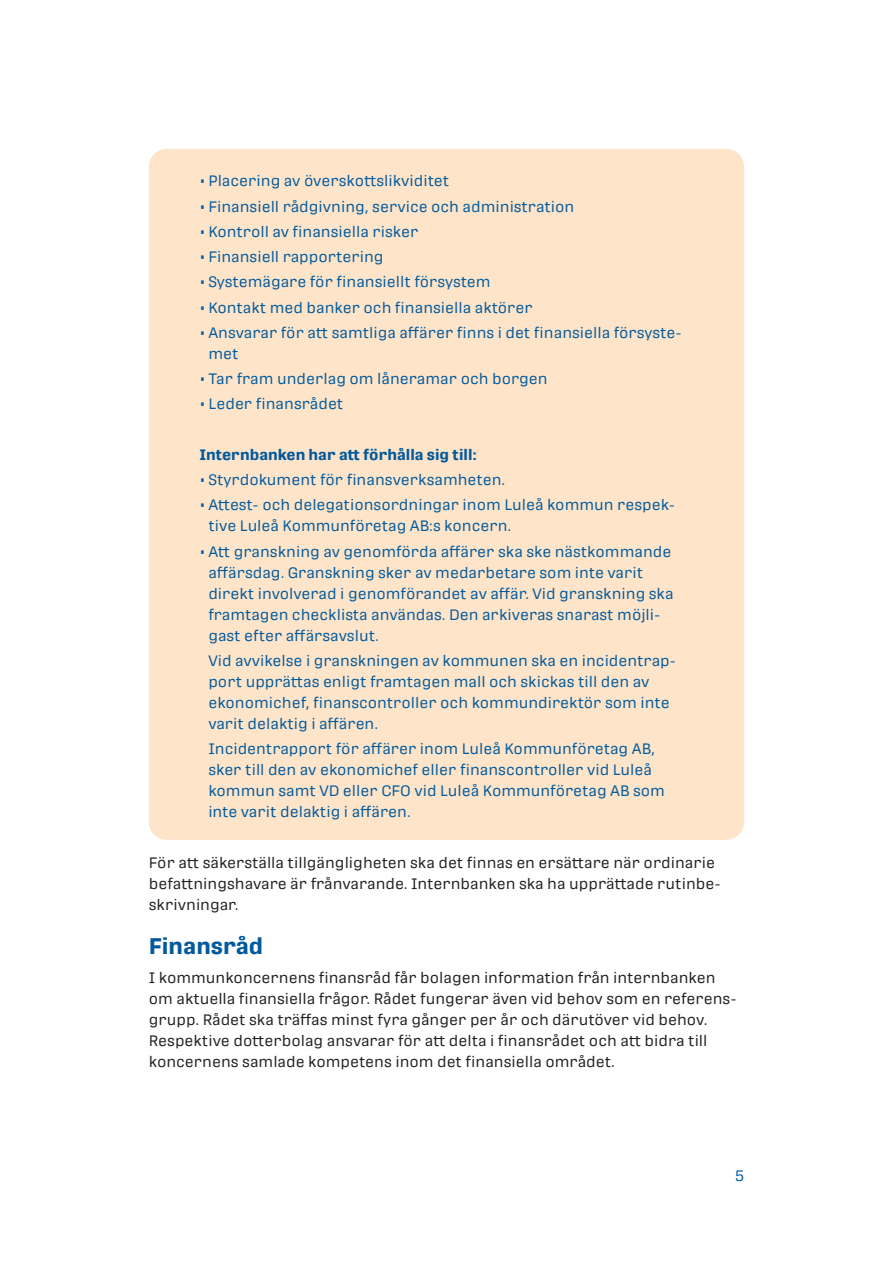
<style>
.page{position:relative;width:893px;height:1263px;background:#fff}
.page>*{position:absolute;margin:0;border:0;box-sizing:border-box;transform-origin:0 0}
.Underrubbrik{font:700 22.5px "Protipo Wide";color:#015a9d}
.Punkter{font:15px/21px "Protipo Wide";color:#015a9d}
.Brödtext{font:15px/21px "Protipo Wide";color:#231f20}
.Punkter-2{font:700 15px "Protipo Wide";color:#015a9d}
</style>
<div class="page">
<div style="left:149px;top:149px;width:595px;height:691px;background:#fee4c8;border-radius:18px"></div>
<p class="Punkter" style="left:199px;top:171px;width:251px">• Placering av överskottslikviditet</p>
<p class="Punkter" style="left:199px;top:196px;width:377px">• Finansiell rådgivning, service och administration</p>
<p class="Punkter" style="left:199px;top:221px;width:221px">• Kontroll av finansiella risker</p>
<p class="Punkter" style="left:199px;top:246px;width:186px">• Finansiell rapportering</p>
<p class="Punkter" style="left:199px;top:272px;width:293px">• Systemägare för finansiellt försystem</p>
<p class="Punkter" style="left:199px;top:297px;width:335px">• Kontakt med banker och finansiella aktörer</p>
<p class="Punkter" style="left:208px;top:322px;width:475px;text-indent:-9px">• Ansvarar för att samtliga affärer finns i det finansiella försyste&shy;met</p>
<p class="Punkter" style="left:199px;top:368px;width:350px">• Tar fram underlag om låneramar och borgen</p>
<p class="Punkter" style="left:199px;top:394px;width:146px">• Leder finansrådet</p>
<p class="Punkter-2" style="left:199px;top:446px;width:279px">Internbanken har att förhålla sig till:</p>
<p class="Punkter" style="left:199px;top:469px;width:307px">• Styrdokument för finansverksamheten.</p>
<p class="Punkter" style="left:208px;top:495px;width:468px;text-indent:-9px">• Attest- och delegationsordningar inom Luleå kommun respek&shy;tive Luleå Kommunföretag AB:s koncern.</p>
<p class="Punkter" style="left:208px;top:541px;width:467px;text-indent:-9px">• Att granskning av genomförda affärer ska ske nästkommande affärsdag. Granskning sker av medarbetare som inte varit direkt involverad i genomförandet av affär. Vid granskning ska framtagen checklista användas. Den arkiveras snarast möjli&shy;gast efter affärsavslut.</p>
<p class="Punkter" style="left:208px;top:650px;width:469px">Vid avvikelse i granskningen av kommunen ska en incidentrap&shy;port upprättas enligt framtagen mall och skickas till den av ekonomichef, finanscontroller och kommundirektör som inte varit delaktig i affären.</p>
<p class="Punkter" style="left:208px;top:738px;width:458px">Incidentrapport för affärer inom Luleå Kommunföretag AB, sker till den av ekonomichef eller finanscontroller vid Luleå kommun samt VD eller CFO vid Luleå Kommunföretag AB som inte varit delaktig i affären.</p>
<p class="Brödtext" style="left:149px;top:852px;width:573px">För att säkerställa tillgängligheten ska det finnas en ersättare när ordinarie befattningshavare är frånvarande. Internbanken ska ha upprättade rutinbe&shy;skrivningar.</p>
<p class="Underrubbrik" style="left:149px;top:932px;width:116px">Finansråd</p>
<p class="Brödtext" style="left:149px;top:967px;width:589px">I kommunkoncernens finansråd får bolagen information från internbanken om aktuella finansiella frågor. Rådet fungerar även vid behov som en referens&shy;grupp. Rådet ska träffas minst fyra gånger per år och därutöver vid behov.<br>Respektive dotterbolag ansvarar för att delta i finansrådet och att bidra till koncernens samlade kompetens inom det finansiella området.</p>
<p class="Punkter" style="left:735px;top:1166px;width:11px">5</p>
</div>
